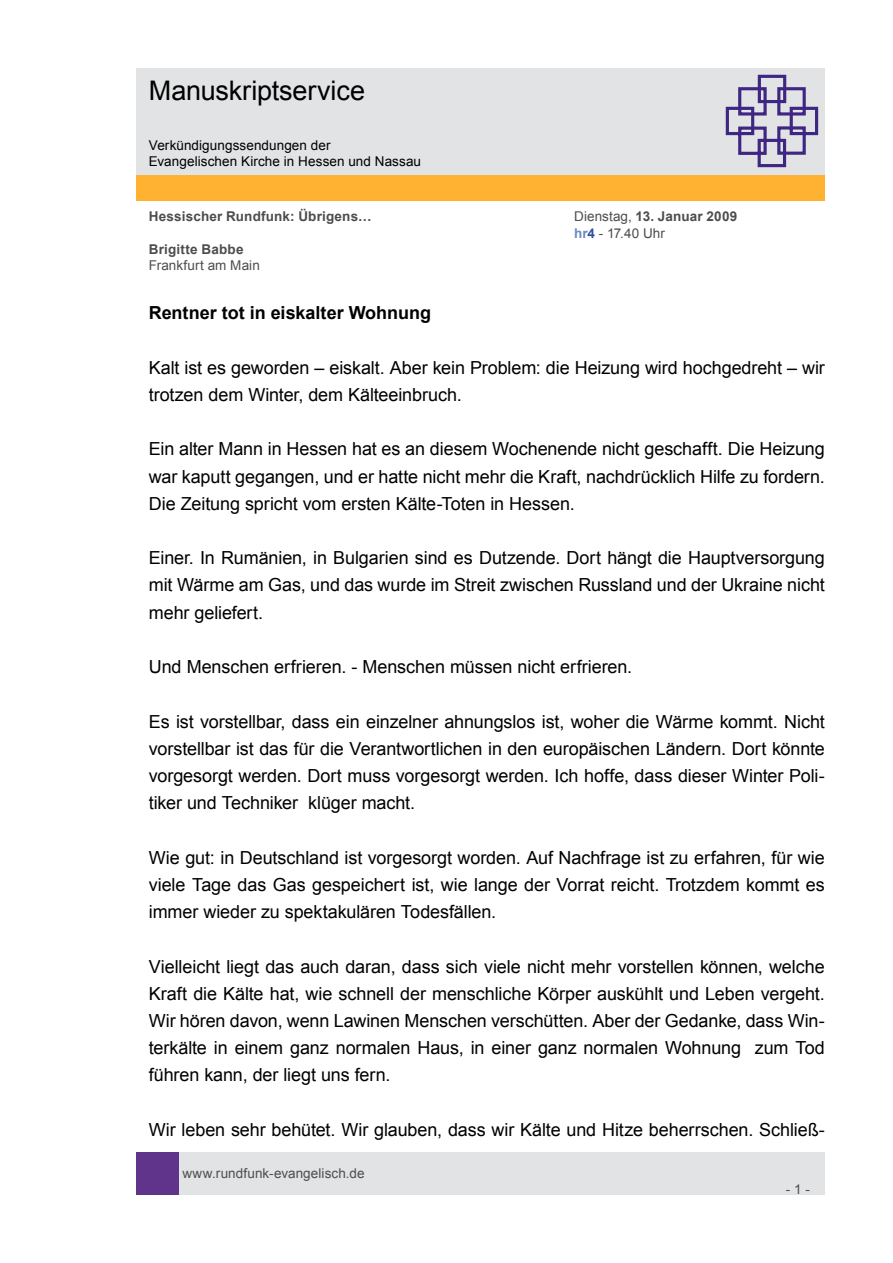
<style>
.page{position:relative;width:893px;height:1263px;background:#fff}
.page>*{position:absolute;margin:0;border:0;box-sizing:border-box;transform-origin:0 0}
.t1{font:27px "Arial";letter-spacing:-.005em;color:#000}
.t2{font:18px/27.2px "Arial";letter-spacing:-.005em;color:#000;text-align:justify}
.t3{font:700 18px "Arial";color:#000}
.t4{font:13.5px/16.2px "Arial";letter-spacing:.005em;color:#4d4d4d}
.t5{font:13.5px/16.2px "Arial";letter-spacing:.005em;color:#000}
.t6{font:700 13.5px "Arial";letter-spacing:.015em;color:#4d4d4d}
.s1{font-weight:700}
.s2{font-weight:700;color:#688bc0}
.s3{font-weight:700;color:#2f4fa1}
</style>
<div class="page">
<div style="left:179px;top:1152px;width:646px;height:43px;background:#e2e3e4"></div>
<div style="left:136px;top:1152px;width:43px;height:43px;background:#5f348a"></div>
<div style="left:136px;top:175px;width:689px;height:26px;background:#ffb132"></div>
<div style="left:136px;top:68px;width:689px;height:106px;background:#e2e3e4"></div>
<svg style="left:725px;top:74px;width:94px;height:94px"></svg>
<h1 class="t1" style="left:149px;top:73px;width:218px">Manuskriptservice</h1>
<p class="t5" style="left:149px;top:137px;width:274px">Verkündigungssendungen der<br>Evangelischen Kirche in Hessen und Nassau</p>
<p class="t6" style="left:149px;top:208px;width:224px">Hessischer Rundfunk: Übrigens…</p>
<p class="t4" style="left:574px;top:209px;width:165px">Dienstag, <span class="s1">13. Januar 2009 </span><span class="s2">hr</span><span class="s3">4</span> - 17.40 Uhr</p>
<p class="t6" style="left:149px;top:240px;width:96px">Brigitte Babbe</p>
<p class="t4" style="left:149px;top:257px;width:113px">Frankfurt am Main</p>
<p class="t3" style="left:149px;top:301px;width:284px">Rentner tot in eiskalter Wohnung</p>
<p class="t2" style="left:149px;top:354px;width:677px">Kalt ist es geworden – eiskalt. Aber kein Problem: die Heizung wird hochgedreht – wir trotzen dem Winter, dem Kälteeinbruch.</p>
<p class="t2" style="left:149px;top:436px;width:677px">Ein alter Mann in Hessen hat es an diesem Wochenende nicht geschafft. Die Heizung war kaputt gegangen, und er hatte nicht mehr die Kraft, nachdrücklich Hilfe zu fordern.<br>Die Zeitung spricht vom ersten Kälte-Toten in Hessen.</p>
<p class="t2" style="left:149px;top:544px;width:677px">Einer. In Rumänien, in Bulgarien sind es Dutzende. Dort hängt die Hauptversorgung mit Wärme am Gas, und das wurde im Streit zwischen Russland und der Ukraine nicht mehr geliefert.</p>
<p class="t2" style="left:149px;top:653px;width:485px">Und Menschen erfrieren. - Menschen müssen nicht erfrieren.</p>
<p class="t2" style="left:149px;top:708px;width:677px">Es ist vorstellbar, dass ein einzelner ahnungslos ist, woher die Wärme kommt. Nicht vorstellbar ist das für die Verantwortlichen in den europäischen Ländern. Dort könnte vorgesorgt werden. Dort muss vorgesorgt werden. Ich hoffe, dass dieser Winter Poli&shy;tiker und Techniker klüger macht.</p>
<p class="t2" style="left:149px;top:844px;width:677px">Wie gut: in Deutschland ist vorgesorgt worden. Auf Nachfrage ist zu erfahren, für wie viele Tage das Gas gespeichert ist, wie lange der Vorrat reicht. Trotzdem kommt es immer wieder zu spektakulären Todesfällen.</p>
<p class="t2" style="left:149px;top:953px;width:678px">Vielleicht liegt das auch daran, dass sich viele nicht mehr vorstellen können, welche Kraft die Kälte hat, wie schnell der menschliche Körper auskühlt und Leben vergeht.<br>Wir hören davon, wenn Lawinen Menschen verschütten. Aber der Gedanke, dass Win&shy;terkälte in einem ganz normalen Haus, in einer ganz normalen Wohnung zum Tod führen kann, der liegt uns fern.</p>
<p class="t2" style="left:149px;top:1116px;width:677px">Wir leben sehr behütet. Wir glauben, dass wir Kälte und Hitze beherrschen. Schließ-</p>
<p class="t4" style="left:182px;top:1165px;width:184px">www.rundfunk-evangelisch.de</p>
<p class="t4" style="left:786px;top:1181px;width:26px">- 1 -</p>
</div>
